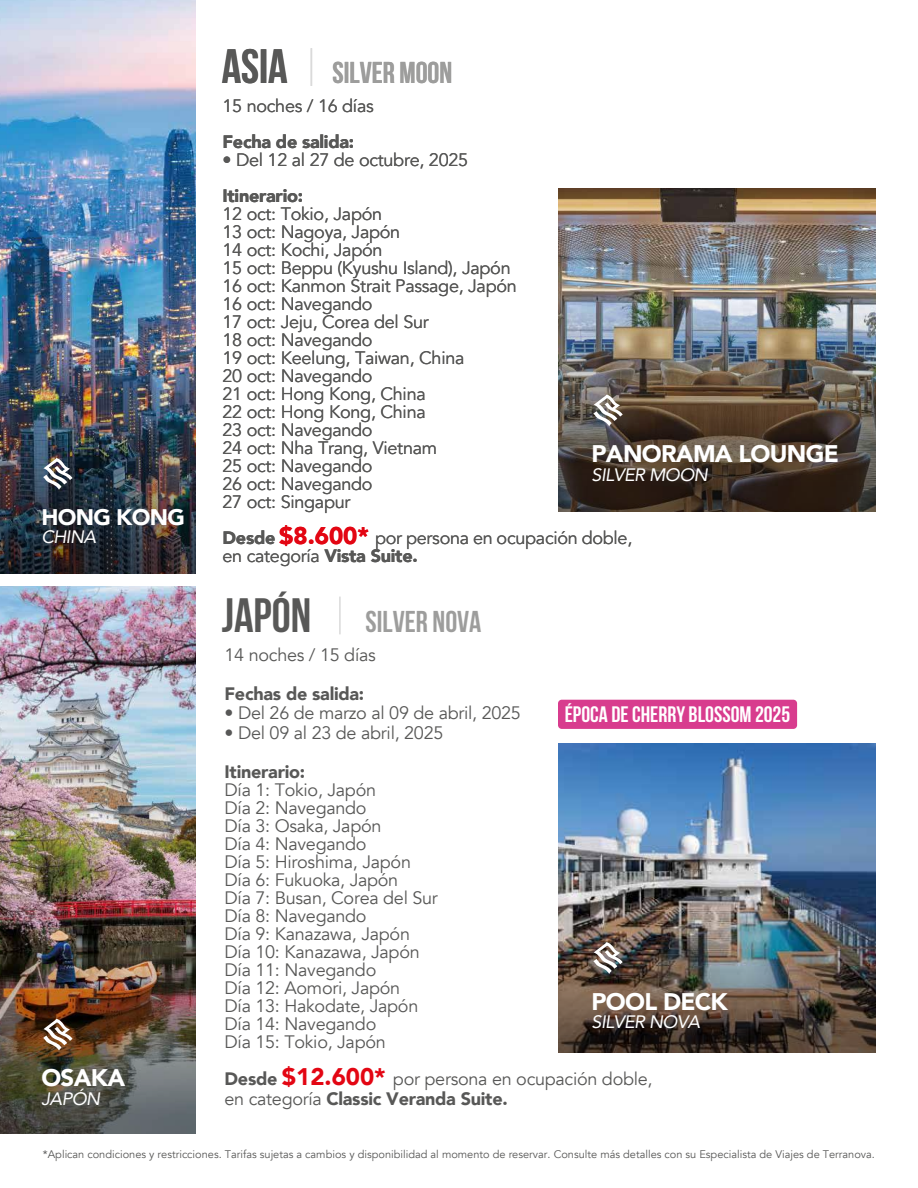
<style>
.page{position:relative;width:918px;height:1188px;background:#fff}
.page>*{position:absolute;margin:0;border:0;box-sizing:border-box;transform-origin:0 0}
.t1{font:700 48px "Bebas Neue";color:#585857}
.t2{font:700 30px "Bebas Neue";color:#9d9d9c}
.t3{font:900 24px "Avenir";letter-spacing:-.03em;color:#fff}
.t4{font:900 22.5px "Avenir";letter-spacing:-.03em;color:#fff}
.t5{font:700 22.2px "Bebas Neue";color:#fff}
.t6{font:18px/18px "Avenir";letter-spacing:-.015em;color:#585857}
.t7{font:900 18px "Avenir";letter-spacing:-.015em;color:#585857}
.t8{font:italic 18px "Avenir";letter-spacing:-.03em;color:#fff}
.t9{font:10.95px "Avenir";color:#585857}
.s1{font-size:48px;color:#585857}
.s2{font-weight:900}
.s3{font-weight:900;font-size:24px;color:#e30613}
</style>
<div class="page">
<img style="left:0;top:586px;width:195px;height:334px">
<img style="left:0;top:0;width:195px;height:358px">
<hr style="left:339px;top:597px;width:2px;height:37px;background:#dadada">
<img style="left:559px;top:188px;width:316px;height:108px">
<img style="left:0;top:920px;width:195px;height:214px">
<svg style="left:43px;top:1019px;width:30px;height:32px"></svg>
<img style="left:0;top:358px;width:195px;height:216px">
<svg style="left:43px;top:458px;width:30px;height:32px"></svg>
<hr style="left:311px;top:48px;width:1px;height:38px;background:#dadada">
<img style="left:559px;top:296px;width:316px;height:215px">
<svg style="left:593px;top:394px;width:30px;height:32px"></svg>
<img style="left:559px;top:744px;width:316px;height:172px">
<img style="left:559px;top:916px;width:316px;height:136px">
<svg style="left:593px;top:942px;width:30px;height:32px"></svg>
<div style="left:558px;top:700px;width:239px;height:29px;background:#d83c8e;border-radius:4px"></div>
<p class="t4" style="left:41px;top:497px;width:145px">HONG KONG</p>
<p class="t8" style="left:41px;top:526px;width:56px">CHINA</p>
<h3 class="t3" style="left:41px;top:1057px;width:85px">OSAKA</h3>
<p class="t8" style="left:41px;top:1088px;width:60px">JAPÓN</p>
<h2 class="t2" style="left:222px;top:56px;width:232px"><span class="s1">ASIA</span> SILVER MOON</h2>
<p class="t6" style="left:223px;top:97px;width:153px">15 noches / 16 días</p>
<p class="t7" style="left:223px;top:126px;width:133px">Fecha de salida:</p>
<p class="t6" style="left:223px;top:151px;width:247px">• Del 12 al 27 de octubre, 2025</p>
<p class="t7" style="left:223px;top:180px;width:82px">Itinerario:</p>
<p class="t6" style="left:223px;top:205px;width:296px">12 oct: Tokio, Japón<br>13 oct: Nagoya, Japón<br>14 oct: Kochi, Japón<br>15 oct: Beppu (Kyushu Island), Japón<br>16 oct: Kanmon Strait Passage, Japón<br>16 oct: Navegando<br>17 oct: Jeju, Corea del Sur<br>18 oct: Navegando<br>19 oct: Keelung, Taiwan, China<br>20 oct: Navegando<br>21 oct: Hong Kong, China<br>22 oct: Hong Kong, China<br>23 oct: Navegando<br>24 oct: Nha Trang, Vietnam<br>25 oct: Navegando<br>26 oct: Navegando<br>27 oct: Singapur</p>
<p class="t6" style="left:223px;top:529px;width:411px"><span class="s2">Desde</span> <span class="s3">$8.600*</span> por persona en ocupación doble, en categoría <span class="s2">Vista Suite.</span></p>
<h3 class="t3" style="left:592px;top:433px;width:249px">PANORAMA LOUNGE</h3>
<p class="t8" style="left:592px;top:463px;width:118px">SILVER MOON</p>
<h1 class="t1" style="left:222px;top:589px;width:91px">JAPÓN</h1>
<h2 class="t2" style="left:366px;top:605px;width:117px">SILVER NOVA</h2>
<p class="t6" style="left:225px;top:646px;width:153px">14 noches / 15 días</p>
<p class="t7" style="left:225px;top:678px;width:141px">Fechas de salida:</p>
<p class="t6" style="left:225px;top:704px;width:298px">• Del 26 de marzo al 09 de abril, 2025</p>
<p class="t6" style="left:225px;top:724px;width:220px">• Del 09 al 23 de abril, 2025</p>
<p class="t7" style="left:225px;top:756px;width:82px">Itinerario:</p>
<p class="t6" style="left:225px;top:781px;width:215px">Día 1: Tokio, Japón<br>Día 2: Navegando<br>Día 3: Osaka, Japón<br>Día 4: Navegando<br>Día 5: Hiroshima, Japón<br>Día 6: Fukuoka, Japón<br>Día 7: Busan, Corea del Sur<br>Día 8: Navegando<br>Día 9: Kanazawa, Japón<br>Día 10: Kanazawa, Japón<br>Día 11: Navegando<br>Día 12: Aomori, Japón<br>Día 13: Hakodate, Japón<br>Día 14: Navegando<br>Día 15: Tokio, Japón</p>
<p class="t6" style="left:225px;top:1070px;width:430px;line-height:19.5px"><span class="s2">Desde</span> <span class="s3">$12.600*</span> por persona en ocupación doble, en categoría <span class="s2">Classic Veranda Suite.</span></p>
<p class="t5" style="left:565px;top:702px;width:227px">ÉPOCA DE CHERRY BLOSSOM 2025</p>
<h3 class="t3" style="left:592px;top:981px;width:138px">POOL DECK</h3>
<p class="t8" style="left:592px;top:1011px;width:110px">SILVER NOVA</p>
<p class="t9" style="left:43px;top:1147px;width:834px">*Aplican condiciones y restricciones. Tarifas sujetas a cambios y disponibilidad al momento de reservar. Consulte más detalles con su Especialista de Viajes de Terranova.</p>
</div>
